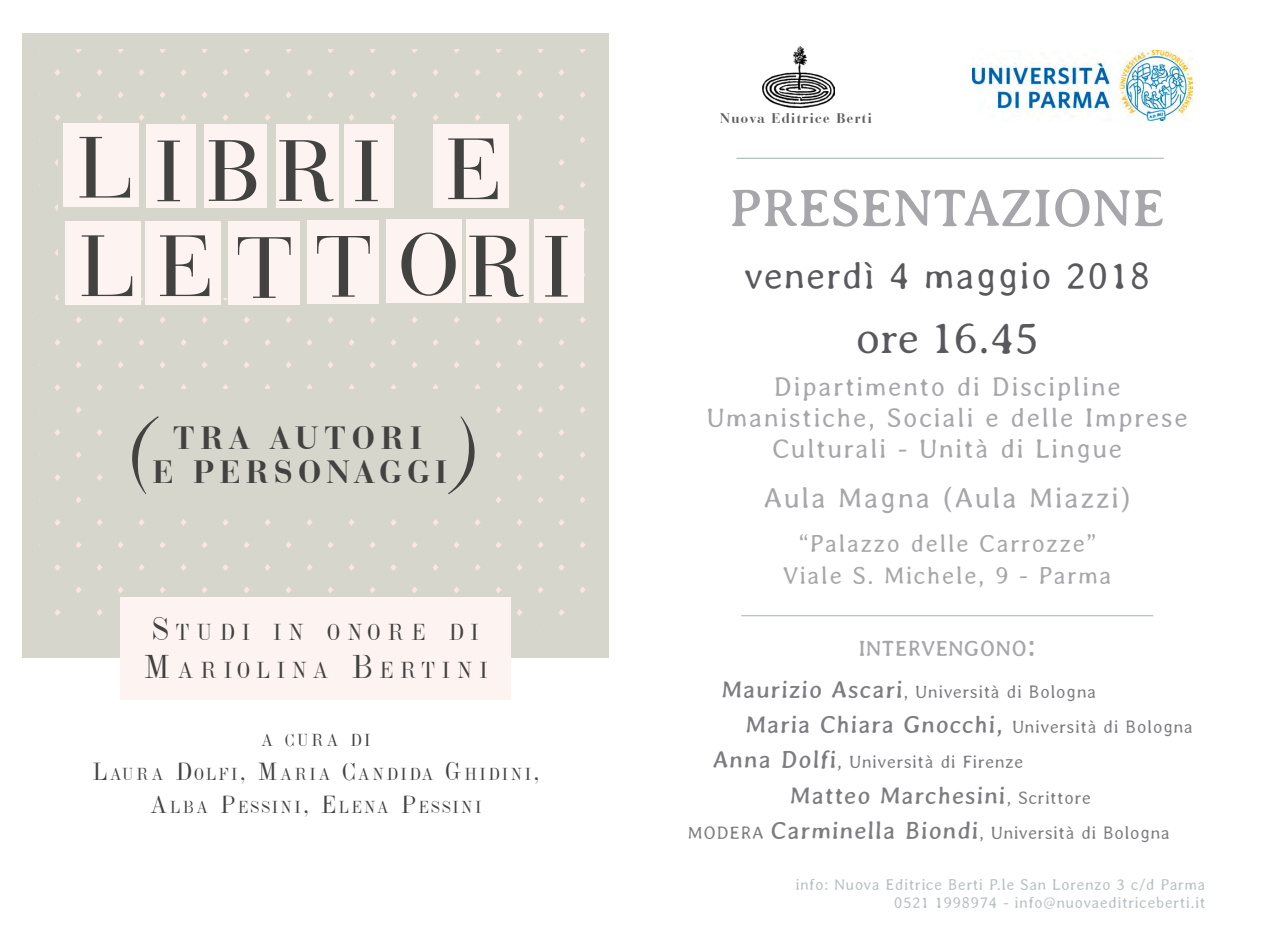
<style>
.page{position:relative;width:1263px;height:948px;background:#fff}
.page>*{position:absolute;margin:0;border:0;box-sizing:border-box;transform-origin:0 0}
.t1{font:91.58px/95.4px "Bauer Bodoni BT";letter-spacing:.25em;color:#424241}
.t2{font:italic 87.52px "Bauer Bodoni BT";color:#424241}
.t3{font:54px "Averia Serif";letter-spacing:-.01em;color:#a6a6ab}
.t4{font:300 45px "Averia Serif";letter-spacing:-.005em;color:#59585c}
.t5{font:300 38.25px "Averia";letter-spacing:.02em;color:#59585c}
.t6{font:700 33.52px "Bauer Bodoni BT";letter-spacing:.175em;color:#424241}
.t7{font:700 33.52px "Bauer Bodoni BT";letter-spacing:.2em;color:#424241}
.t8{font:300 29.25px "Averia";letter-spacing:.05em;color:#a6a6ab}
.t9{font:300 27px/30.8px "Averia";letter-spacing:.05em;color:#a6a6ab;text-align:center}
.t10{font:25.2px/38.2px "Dubiel Plain";letter-spacing:.285em;color:#424241;text-align:center}
.t11{font:24.75px "Averia Gruesa";letter-spacing:.02em;color:#7c7c81}
.t12{font:300 24.75px/31.5px "Averia";letter-spacing:.05em;color:#a6a6ab;text-align:center}
.t13{font:22.05px "Averia";color:#a6a6ab}
.t14{font:18.9px/33.8px "Dubiel Plain";letter-spacing:.145em;color:#424241;text-align:center}
.t15{font:300 18px "Averia";letter-spacing:.025em;color:#7c7c81}
.t16{font:300 15.75px/18px "Averia";letter-spacing:.025em;color:#b8c0c3;text-align:right}
.t17{font:700 14.62px "Bauer Bodoni BT";letter-spacing:.1em;color:#5f5e5e}
.s1{font-size:36px}
.s2{font-size:27px}
.s3{font-size:31.5px}
.s4{font-family:"Averia Gruesa";font-weight:400;font-size:24.75px}
.s5{font-family:"Averia";font-weight:300;font-size:18px}
.s6{font-family:"Averia Gruesa";font-weight:400}
</style>
<div class="page">
<hr style="left:741px;top:615px;width:412px;height:1px;background:#a7b1b5">
<img style="left:973px;top:51px;width:219px;height:70px">
<img style="left:763px;top:47px;width:71px;height:60px">
<hr style="left:736px;top:158px;width:428px;height:1px;background:#a7b1b5">
<div style="left:22px;top:33px;width:587px;height:624px;background:#d7d6cc"></div>
<div style="left:146px;top:124px;width:50px;height:84px;background:#fdf4f1"></div>
<div style="left:344px;top:124px;width:50px;height:83px;background:#fdf4f1"></div>
<div style="left:534px;top:220px;width:50px;height:83px;background:#fdf4f1"></div>
<div style="left:204px;top:124px;width:63px;height:83px;background:#fdf4f1"></div>
<div style="left:276px;top:124px;width:63px;height:83px;background:#fdf4f1"></div>
<div style="left:466px;top:220px;width:63px;height:83px;background:#fdf4f1"></div>
<div style="left:228px;top:221px;width:72px;height:83px;background:#fdf4f1"></div>
<div style="left:307px;top:220px;width:72px;height:83px;background:#fdf4f1"></div>
<div style="left:63px;top:123px;width:75px;height:83px;background:#fdf4f1"></div>
<div style="left:65px;top:221px;width:75px;height:83px;background:#fdf4f1"></div>
<div style="left:387px;top:220px;width:75px;height:83px;background:#fdf4f1"></div>
<div style="left:434px;top:124px;width:75px;height:84px;background:#fdf4f1"></div>
<div style="left:145px;top:221px;width:76px;height:83px;background:#fdf4f1"></div>
<div style="left:121px;top:597px;width:390px;height:102px;background:#fdf4f1"></div>
<h1 class="t1" style="left:78px;top:122px;width:492px">LIBRI<br>LETT RI</h1>
<h1 class="t1" style="left:447px;top:120px;width:59px">E</h1>
<h1 class="t1" style="left:398px;top:215px;width:62px">O</h1>
<h2 class="t2" style="left:128px;top:392px;width:30px">(</h2>
<h2 class="t2" style="left:458px;top:392px;width:30px">)</h2>
<h3 class="t7" style="left:174px;top:416px;width:249px">TRA AUTORI</h3>
<h3 class="t6" style="left:153px;top:450px;width:295px">E PE RSONAGGI</h3>
<h3 class="t10" style="left:144px;top:612px;width:345px"><span class="s1">S</span>TUDI IN ONORE DI<br><span class="s1">M</span>ARIOLINA <span class="s1">B</span>ERTINI</h3>
<p class="t14" style="left:92px;top:722px;width:448px">A CURA DI<br><span class="s2">L</span>AURA <span class="s2">D</span>OLFI<span class="s2">, M</span>ARIA <span class="s2">C</span>ANDIDA <span class="s2">G</span>HIDINI<span class="s2">,<br>A</span>LBA <span class="s2">P</span>ESSINI<span class="s2">, E</span>LENA <span class="s2">P</span>ESSINI</p>
<p class="t17" style="left:720px;top:109px;width:153px">NUOVA EDITRICE BERTI</p>
<h3 class="t3" style="left:729px;top:178px;width:437px">PRESENTAZIONE</h3>
<h3 class="t5" style="left:744px;top:254px;width:408px">venerdì 4 maggio 2018</h3>
<h3 class="t4" style="left:856px;top:313px;width:184px">ore 16.45</h3>
<h3 class="t9" style="left:706px;top:371px;width:483px">Dipartimento di Discipline<br>Umanistiche, Sociali e delle Imprese<br>Culturali - Unità di Lingue</h3>
<h3 class="t8" style="left:763px;top:481px;width:369px">Aula Magna (Aula Miazzi)</h3>
<h3 class="t12" style="left:783px;top:527px;width:331px">“Palazzo delle Carrozze”<br>Viale S. Michele, 9 - Parma</h3>
<p class="t13" style="left:858px;top:636px;width:179px">INTERVENGONO<span class="s3">:</span></p>
<p class="t15" style="left:721px;top:681px;width:376px"><span class="s4">Maurizio Ascari</span>, Università di Bologna</p>
<h3 class="t11" style="left:745px;top:710px;width:449px">Maria Chiara Gnocchi, <span class="s5">Università di Bologna</span></h3>
<p class="t15" style="left:712px;top:752px;width:312px"><span class="s4">Anna Dolfi</span><span class="s6">,</span> Università di Firenze</p>
<h3 class="t11" style="left:790px;top:781px;width:302px">Matteo Marchesini<span class="s5">, Scrittore</span></h3>
<p class="t15" style="left:688px;top:822px;width:484px">Modera <span class="s4">Carminella Biondi</span>, Università di Bologna</p>
<p class="t16" style="left:795px;top:875px;width:412px">info: Nuova Editrice Berti P.le San Lorenzo 3 c/d Parma<br>0521 1998974 - info@nuovaeditriceberti.it</p>
</div>
